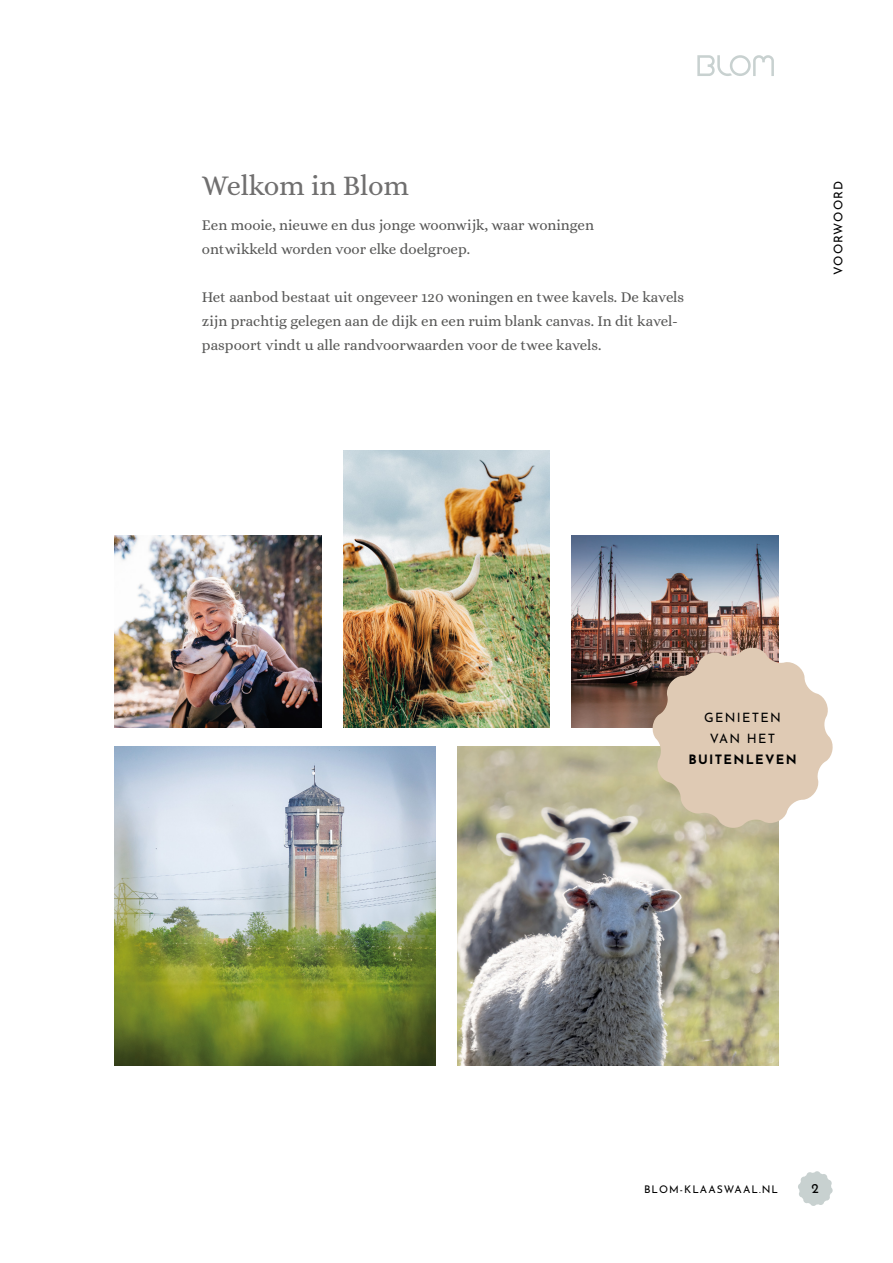
<style>
.page{position:relative;width:893px;height:1263px;background:#fff}
.page>*{position:absolute;margin:0;border:0;box-sizing:border-box;transform-origin:0 0}
.t1{font:28.5px "Alice";letter-spacing:-.005em;color:#706f6f}
.t2{font:15px/24px "Alice";color:#575756}
.t3{font:13.5px "Josefin Sans";color:#000}
.t4{font:12.9px/21px "Josefin Sans";letter-spacing:.1em;color:#000;text-align:center}
.t5{font:700 12.9px "Josefin Sans";letter-spacing:.1em;color:#000}
.t6{font:12px "Josefin Sans";letter-spacing:.1em;color:#000}
.t7{font:10.5px "Josefin Sans";letter-spacing:.1em;color:#000}
</style>
<div class="page">
<img style="left:343px;top:451px;width:207px;height:276px">
<img style="left:115px;top:536px;width:207px;height:191px">
<img style="left:571px;top:536px;width:207px;height:191px">
<img style="left:457px;top:746px;width:321px;height:319px">
<img style="left:115px;top:746px;width:321px;height:319px">
<svg style="left:652px;top:647px;width:181px;height:181px;background:#d8c6b3"></svg>
<svg style="left:697px;top:55px;width:77px;height:21px"></svg>
<svg style="left:798px;top:1171px;width:35px;height:35px"></svg>
<h1 class="t1" style="left:202px;top:170px;width:209px">Welkom in Blom</h1>
<p class="t2" style="left:202px;top:214px;width:394px">Een mooie, nieuwe en dus jonge woonwijk, waar woningen ontwikkeld worden voor elke doelgroep.</p>
<p class="t2" style="left:202px;top:286px;width:484px">Het aanbod bestaat uit ongeveer 120 woningen en twee kavels. De kavels zijn prachtig gelegen aan de dijk en een ruim blank canvas. In dit kavel&shy;paspoort vindt u alle randvoorwaarden voor de twee kavels.</p>
<p class="t6" style="left:829px;top:275px;width:96px;rotate:-90deg">VOORWOORD</p>
<p class="t4" style="left:704px;top:705px;width:78px">GENIETEN<br>VAN HET</p>
<p class="t5" style="left:689px;top:749px;width:109px">BUITENLEVEN</p>
<p class="t7" style="left:644px;top:1181px;width:136px">BLOM-KLAASWAAL.NL</p>
<p class="t3" style="left:812px;top:1178px;width:9px">2</p>
</div>
